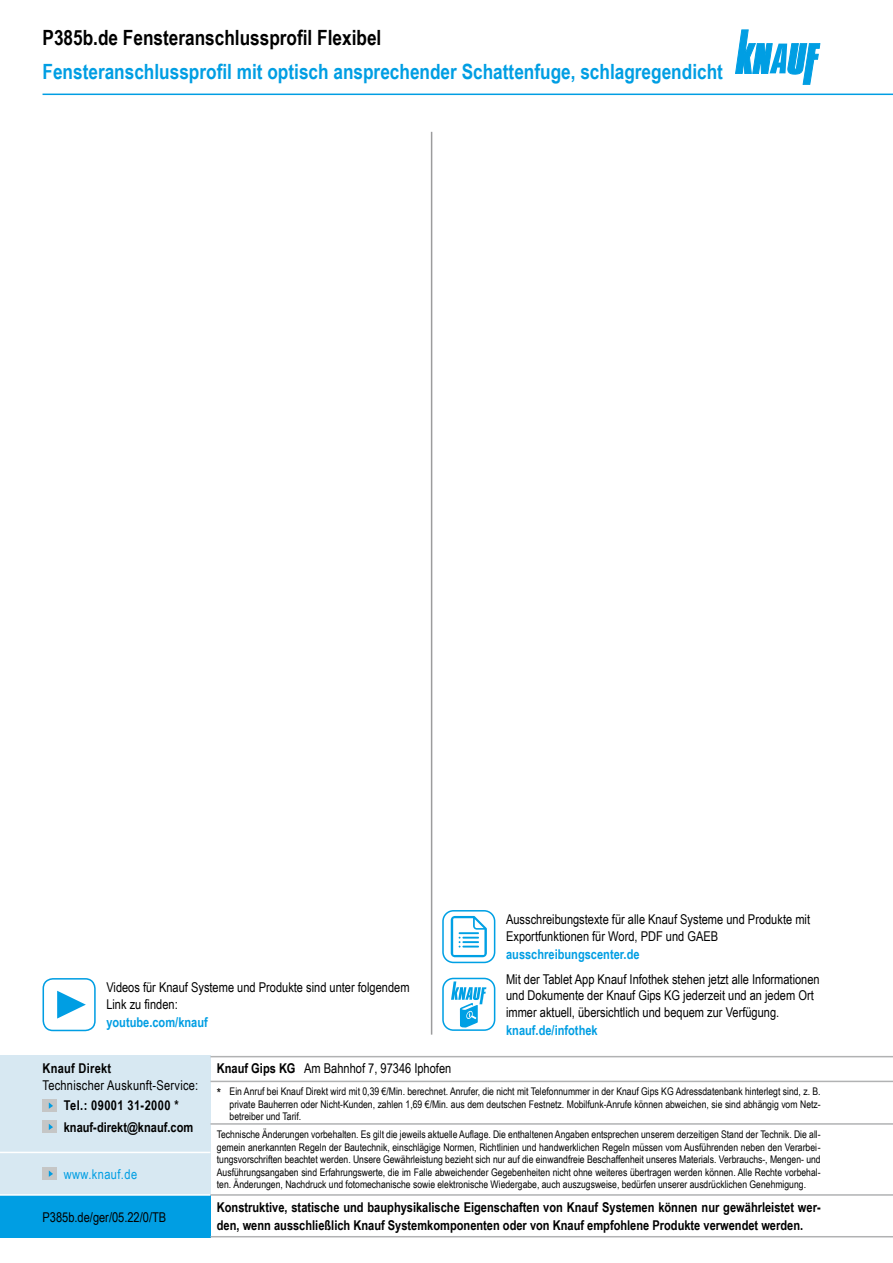
<style>
.page{position:relative;width:893px;height:1263px;background:#fff}
.page>*{position:absolute;margin:0;border:0;box-sizing:border-box;transform-origin:0 0}
.t1{font:700 21px "Arial Narrow";color:#009ee3}
.t2{font:700 21px "Arial Narrow";color:#000}
.Impressum_Drucknorm{font:13.5px/16.5px "Arial Narrow";color:#000}
.t3{font:700 13.5px/18px "Arial Narrow";color:#000}
.t4{font:700 13.5px "Arial Narrow";color:#009ee3}
.Impressum_Drucknorm-2{font:13.5px "Arial Narrow";letter-spacing:.02em;color:#000}
.t5{font:700 13.5px "Arial Narrow";letter-spacing:.03em;color:#000}
.t6{font:13.5px "Arial Narrow";letter-spacing:.03em;color:#009ee3}
.t7{font:700 13.5px "Arial Narrow";letter-spacing:.02em;color:#000}
.t8{font:10.5px/12.6px "Arial Narrow";color:#000;text-align:justify}
.s1{font-weight:700}
.s2{font-size:13.5px}
</style>
<div class="page">
<svg style="left:735px;top:30px;width:85px;height:54px"></svg>
<hr style="left:431px;top:132px;width:1px;height:903px;background:#9c9c9d">
<hr style="left:43px;top:94px;width:850px;height:1px;background:#009ee3">
<div style="left:442px;top:978px;width:53px;height:53px;border:2px solid #00a0e4;border-radius:10px"></div>
<svg style="left:451px;top:981px;width:35px;height:47px"></svg>
<div style="left:442px;top:910px;width:53px;height:53px;border:2px solid #00a0e4;border-radius:10px"></div>
<svg style="left:451px;top:916px;width:36px;height:41px"></svg>
<div style="left:43px;top:978px;width:53px;height:53px;border:2px solid #009ee3;border-radius:10px"></div>
<svg style="left:57px;top:991px;width:29px;height:27px"></svg>
<div style="left:0;top:1195px;width:210px;height:42px;background:#009ee3"></div>
<div style="left:0;top:1056px;width:210px;height:139px;background:#d7e8f2"></div>
<div style="left:43px;top:1167px;width:14px;height:13px;background:#c5c6c6"></div>
<svg style="left:49px;top:1170px;width:4px;height:7px"></svg>
<hr style="left:210px;top:1123px;width:683px;height:2px;background:#b1b2b3">
<div style="left:43px;top:1120px;width:14px;height:13px;background:#c5c6c6"></div>
<svg style="left:49px;top:1124px;width:4px;height:6px"></svg>
<div style="left:43px;top:1099px;width:14px;height:13px;background:#c5c6c6"></div>
<svg style="left:49px;top:1102px;width:4px;height:7px"></svg>
<hr style="left:0;top:1194px;width:210px;height:2px;background:#fff">
<hr style="left:0;top:1152px;width:210px;height:1px;background:#fff">
<hr style="left:210px;top:1194px;width:683px;height:2px;background:#b1b2b3">
<hr style="left:210px;top:1236px;width:683px;height:1px;background:#b1b2b3">
<hr style="left:210px;top:1056px;width:683px;height:1px;background:#b1b2b3">
<hr style="left:210px;top:1081px;width:683px;height:1px;background:#b1b2b3">
<h1 class="t2" style="left:43px;top:22px;width:340px">P385b.de Fensteranschlussprofil Flexibel</h1>
<h1 class="t1" style="left:43px;top:56px;width:682px">Fensteranschlussprofil mit optisch ansprechender Schattenfuge, schlagregendicht</h1>
<p class="Impressum_Drucknorm" style="left:106px;top:979px;width:305px">Videos für Knauf Systeme und Produkte sind unter folgendem<br>Link zu finden:</p>
<p class="t4" style="left:106px;top:1012px;width:103px">youtube.com/knauf</p>
<p class="Impressum_Drucknorm" style="left:506px;top:911px;width:305px">Ausschreibungstexte für alle Knauf Systeme und Produkte mit<br>Exportfunktionen für Word, PDF und GAEB</p>
<p class="t4" style="left:506px;top:944px;width:135px">ausschreibungscenter.de</p>
<p class="Impressum_Drucknorm" style="left:506px;top:970px;width:315px">Mit der Tablet App Knauf Infothek stehen jetzt alle Informationen und Dokumente der Knauf Gips KG jederzeit und an jedem Ort immer aktuell, übersichtlich und bequem zur Verfügung.</p>
<p class="t4" style="left:506px;top:1020px;width:93px">knauf.de/infothek</p>
<p class="t7" style="left:43px;top:1058px;width:70px">Knauf Direkt</p>
<p class="Impressum_Drucknorm-2" style="left:43px;top:1075px;width:157px">Technischer Auskunft-Service:</p>
<p class="t3" style="left:64px;top:1117px;width:131px">knauf-direkt@knauf.com</p>
<p class="t6" style="left:64px;top:1164px;width:75px">www.knauf.de</p>
<p class="t5" style="left:64px;top:1095px;width:116px">Tel.: 09001 31-2000 *</p>
<p class="Impressum_Drucknorm" style="left:43px;top:1208px;width:125px">P385b.de/ger/05.22/0/TB</p>
<p class="Impressum_Drucknorm" style="left:217px;top:1060px;width:236px"><span class="s1">Knauf Gips KG</span> Am Bahnhof 7, 97346 Iphofen</p>
<p class="t8" style="left:230px;top:1084px;width:593px;text-indent:-13px"><span class="s2">*</span> Ein Anruf bei Knauf Direkt wird mit 0,39 €/Min. berechnet. Anrufer, die nicht mit Telefonnummer in der Knauf Gips KG Adressdatenbank hinterlegt sind, z. B. private Bauherren oder Nicht-Kunden, zahlen 1,69 €/Min. aus dem deutschen Festnetz. Mobilfunk-Anrufe können abweichen, sie sind abhängig vom Netz&shy;betreiber und Tarif.</p>
<p class="t8" style="left:217px;top:1127px;width:605px">Technische Änderungen vorbehalten. Es gilt die jeweils aktuelle Auflage. Die enthaltenen Angaben entsprechen unserem derzeitigen Stand der Technik. Die all&shy;gemein anerkannten Regeln der Bautechnik, einschlägige Normen, Richtlinien und handwerklichen Regeln müssen vom Ausführenden neben den Verarbei&shy;tungsvorschriften beachtet werden. Unsere Gewährleistung bezieht sich nur auf die einwandfreie Beschaffenheit unseres Materials. Verbrauchs-, Mengen- und Ausführungsangaben sind Erfahrungswerte, die im Falle abweichender Gegebenheiten nicht ohne weiteres übertragen werden können. Alle Rechte vorbehal&shy;ten. Änderungen, Nachdruck und fotomechanische sowie elektronische Wiedergabe, auch auszugsweise, bedürfen unserer ausdrücklichen Genehmigung.</p>
<p class="t3" style="left:217px;top:1197px;width:605px">Konstruktive, statische und bauphysikalische Eigenschaften von Knauf Systemen können nur gewährleistet wer&shy;den, wenn ausschließlich Knauf Systemkomponenten oder von Knauf empfohlene Produkte verwendet werden.</p>
</div>
